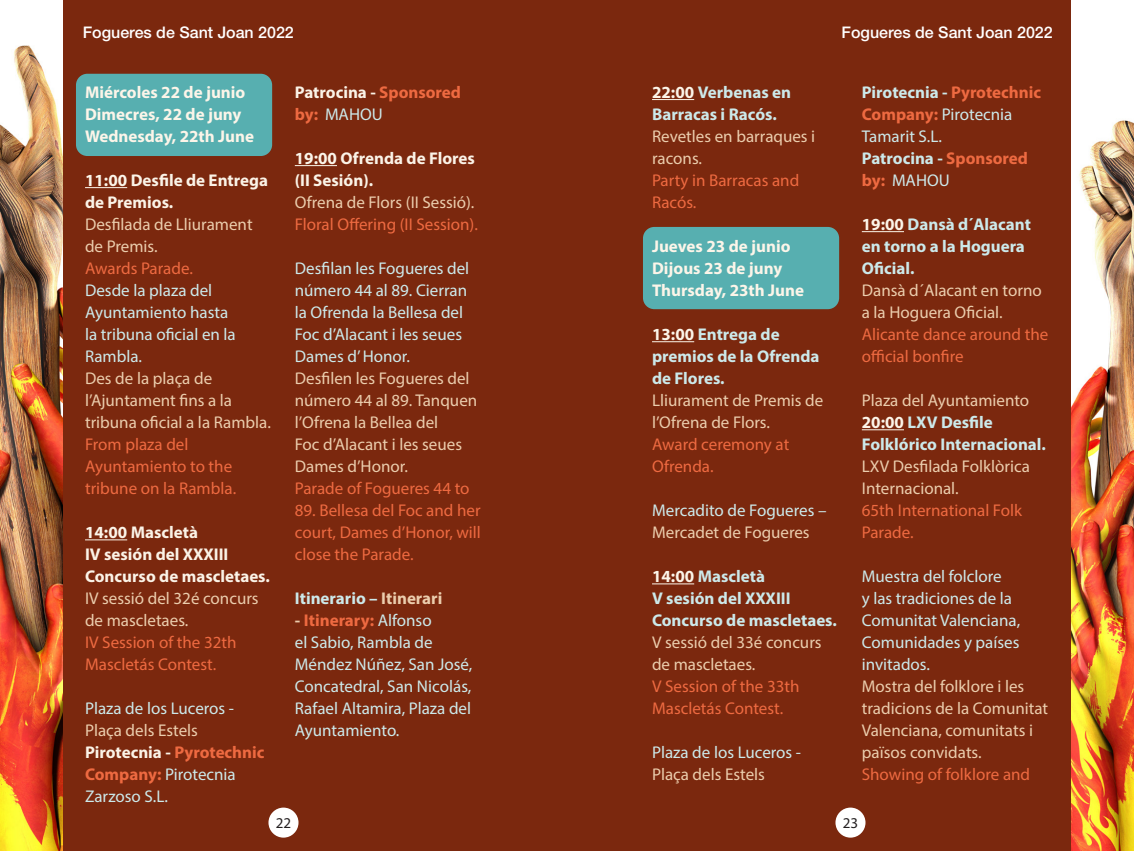
<style>
.page{position:relative;width:1134px;height:851px;background:#fff}
.page>*{position:absolute;margin:0;border:0;box-sizing:border-box;transform-origin:0 0}
.t1{font:17px/22px "Myriad Pro";color:#cce9ea}
.t2{font:17px/22px "Myriad Pro";color:#ebcdad}
.t3{font:17px/22px "Myriad Pro";color:#ee6a41}
.t4{font:700 17px/22px "Myriad Pro";color:#cce9ea}
.t5{font:700 17px/22px "Myriad Pro";color:#fbf3e7}
.t6{font:700 17px "Myriad Pro";color:#fcf5e9}
.t7{font:700 17px/22px "Myriad Pro";color:#ee6a41}
.t8{font:500 16px "Helvetica Neue LT Std";color:#fff}
.t9{font:15px "Myriad Pro";color:#231f20}
.s1{color:#fcf5e9}
.s2{color:#ebcdad}
.s3{font-weight:700;color:#fbf3e7}
.s4{font-weight:700;color:#ee6a41}
.s5{color:#fbf3e7}
.s6{font-weight:400;color:#cce9ea}
.s7{font-weight:700;color:#ebcdad}
.s8{font-weight:700}
.s9{color:#cce9ea}
</style>
<div class="page">
<div style="left:0;top:0;width:1134px;height:850px;background:#7b280e"></div>
<div style="left:268px;top:807px;width:30px;height:30px;background:#fff;border-radius:50%"></div>
<div style="left:835px;top:807px;width:30px;height:30px;background:#fff;border-radius:50%"></div>
<img style="left:0;top:0;width:62px;height:850px">
<img style="left:1071px;top:0;width:63px;height:850px">
<div style="left:76px;top:74px;width:196px;height:82px;background:#57afb0;border-radius:11px"></div>
<div style="left:643px;top:227px;width:196px;height:82px;background:#57afb0;border-radius:11px"></div>
<hr style="left:85px;top:187px;width:42px;height:1px;background:#fcf5e9">
<hr style="left:85px;top:539px;width:42px;height:1px;background:#fcf5e9">
<hr style="left:652px;top:99px;width:42px;height:1px;background:#fcf5e9">
<hr style="left:652px;top:341px;width:42px;height:1px;background:#fcf5e9">
<hr style="left:652px;top:583px;width:42px;height:1px;background:#fcf5e9">
<hr style="left:295px;top:165px;width:42px;height:1px;background:#fcf5e9">
<hr style="left:862px;top:231px;width:42px;height:1px;background:#fcf5e9">
<hr style="left:862px;top:429px;width:42px;height:1px;background:#fcf5e9">
<p class="t8" style="left:83px;top:23px;width:213px">Fogueres de Sant Joan 2022</p>
<p class="t8" style="left:842px;top:23px;width:213px">Fogueres de Sant Joan 2022</p>
<p class="t6" style="left:85px;top:81px;width:162px">Miércoles 22 de junio</p>
<p class="t6" style="left:85px;top:103px;width:158px">Dimecres, 22 de juny</p>
<p class="t6" style="left:85px;top:125px;width:170px">Wednesday, 22th June</p>
<p class="t5" style="left:85px;top:169px;width:184px"><span class="s1">11:00</span> Desfile de Entrega de Premios.</p>
<p class="t2" style="left:85px;top:213px;width:169px">Desfilada de Lliurament de Premis.</p>
<p class="t3" style="left:85px;top:257px;width:109px">Awards Parade.</p>
<p class="t1" style="left:85px;top:279px;width:152px">Desde la plaza del<br>Ayuntamiento hasta la tribuna oficial en la<br>Rambla.</p>
<p class="t2" style="left:85px;top:367px;width:187px">Des de la plaça de l’Ajuntament fins a la tribuna oficial a la Rambla.</p>
<p class="t3" style="left:85px;top:433px;width:153px">From plaza del<br>Ayuntamiento to the tribune on la Rambla.</p>
<p class="t5" style="left:85px;top:521px;width:115px"><span class="s1">14:00</span> Mascletà</p>
<p class="t5" style="left:85px;top:543px;width:186px">IV sesión del XXXIII<br>Concurso de mascletaes.</p>
<p class="t2" style="left:85px;top:587px;width:175px">IV sessió del 32é concurs de mascletaes.</p>
<p class="t3" style="left:85px;top:631px;width:153px">IV Session of the 32th<br>Mascletás Contest.</p>
<p class="t1" style="left:85px;top:697px;width:151px">Plaza de los Luceros -<br><span class="s2">Plaça dels Estels</span></p>
<p class="t1" style="left:85px;top:741px;width:181px"><span class="s3">Pirotecnia -</span> <span class="s4">Pyrotechnic<br>Company:</span> Pirotecnia<br>Zarzoso S.L.</p>
<p class="t7" style="left:295px;top:81px;width:168px"><span class="s5">Patrocina -</span> Sponsored by: <span class="s6">MAHOU</span></p>
<p class="t5" style="left:295px;top:147px;width:182px"><span class="s1">19:00</span> Ofrenda de Flores (II Sesión).</p>
<p class="t2" style="left:295px;top:191px;width:181px">Ofrena de Flors (II Sessió).</p>
<p class="t3" style="left:295px;top:213px;width:185px">Floral Offering (II Session).</p>
<p class="t1" style="left:295px;top:257px;width:176px">Desfilan les Fogueres del número 44 al 89. Cierran la Ofrenda la Bellesa del<br>Foc d’Alacant i les seues<br>Dames d’ Honor.</p>
<p class="t2" style="left:295px;top:367px;width:184px">Desfilen les Fogueres del número 44 al 89. Tanquen l’Ofrena la Bellea del<br>Foc d’Alacant i les seues<br>Dames d’Honor.</p>
<p class="t3" style="left:295px;top:477px;width:176px">Parade of Fogueres 44 to</p>
<p class="t3" style="left:295px;top:499px;width:188px;text-align:justify">89. Bellesa del Foc and her court, Dames d’Honor, will close the Parade.</p>
<p class="t4" style="left:295px;top:587px;width:149px">Itinerario – <span class="s2">Itinerari</span></p>
<p class="t1" style="left:295px;top:609px;width:179px"><span class="s7">-</span> <span class="s4">Itinerary:</span> Alfonso<br>el Sabio, Rambla de<br>Méndez Núñez, San José,<br>Concatedral, San Nicolás,<br>Rafael Altamira, Plaza del<br>Ayuntamiento.</p>
<p class="t4" style="left:652px;top:81px;width:141px"><span class="s1">22:00</span> Verbenas en<br>Barracas i Racós.</p>
<p class="t2" style="left:652px;top:125px;width:165px">Revetles en barraques i racons.</p>
<p class="t3" style="left:652px;top:169px;width:149px">Party in Barracas and<br>Racós.</p>
<p class="t6" style="left:652px;top:235px;width:140px">Jueves 23 de junio</p>
<p class="t6" style="left:652px;top:257px;width:132px">Dijous 23 de juny</p>
<p class="t6" style="left:652px;top:279px;width:153px">Thursday, 23th June</p>
<p class="t4" style="left:652px;top:323px;width:169px"><span class="s1">13:00</span> Entrega de premios de la Ofrenda de Flores.</p>
<p class="t2" style="left:652px;top:389px;width:173px">Lliurament de Premis de l’Ofrena de Flors.</p>
<p class="t3" style="left:652px;top:433px;width:139px">Award ceremony at<br>Ofrenda.</p>
<p class="t1" style="left:652px;top:499px;width:176px">Mercadito de Fogueres –<br><span class="s2">Mercadet de Fogueres</span></p>
<p class="t4" style="left:652px;top:565px;width:115px"><span class="s1">14:00</span> Mascletà</p>
<p class="t4" style="left:652px;top:587px;width:186px">V sesión del XXXIII<br>Concurso de mascletaes.</p>
<p class="t2" style="left:652px;top:631px;width:171px">V sessió del 33é concurs de mascletaes.</p>
<p class="t3" style="left:652px;top:675px;width:149px">V Session of the 33th<br>Mascletás Contest.</p>
<p class="t1" style="left:652px;top:741px;width:151px">Plaza de los Luceros -<br><span class="s2">Plaça dels Estels</span></p>
<p class="t1" style="left:862px;top:81px;width:181px"><span class="s8">Pirotecnia -</span> <span class="s4">Pyrotechnic<br>Company:</span> Pirotecnia<br>Tamarit S.L.</p>
<p class="t7" style="left:862px;top:147px;width:168px"><span class="s9">Patrocina -</span> Sponsored by: <span class="s6">MAHOU</span></p>
<p class="t4" style="left:862px;top:213px;width:171px"><span class="s1">19:00</span> Dansà d´Alacant en torno a la Hoguera<br>Oficial.</p>
<p class="t2" style="left:862px;top:279px;width:181px">Dansà d´Alacant en torno a la Hoguera Oficial.</p>
<p class="t3" style="left:862px;top:323px;width:188px">Alicante dance around the official bonfire</p>
<p class="t2" style="left:862px;top:389px;width:169px">Plaza del Ayuntamiento</p>
<p class="t4" style="left:862px;top:411px;width:186px"><span class="s1">20:00</span> LXV Desfile<br>Folklórico Internacional.</p>
<p class="t2" style="left:862px;top:455px;width:170px">LXV Desfilada Folklòrica<br>Internacional.</p>
<p class="t3" style="left:862px;top:499px;width:162px">65th International Folk<br>Parade.</p>
<p class="t1" style="left:862px;top:565px;width:160px">Muestra del folclore<br>y las tradiciones de la<br>Comunitat Valenciana,<br>Comunidades y países invitados.</p>
<p class="t2" style="left:862px;top:675px;width:188px">Mostra del folklore i les tradicions de la Comunitat<br>Valenciana, comunitats i països convidats.</p>
<p class="t3" style="left:862px;top:763px;width:170px">Showing of folklore and</p>
<p class="t9" style="left:276px;top:813px;width:17px">22</p>
<p class="t9" style="left:843px;top:813px;width:17px">23</p>
</div>
